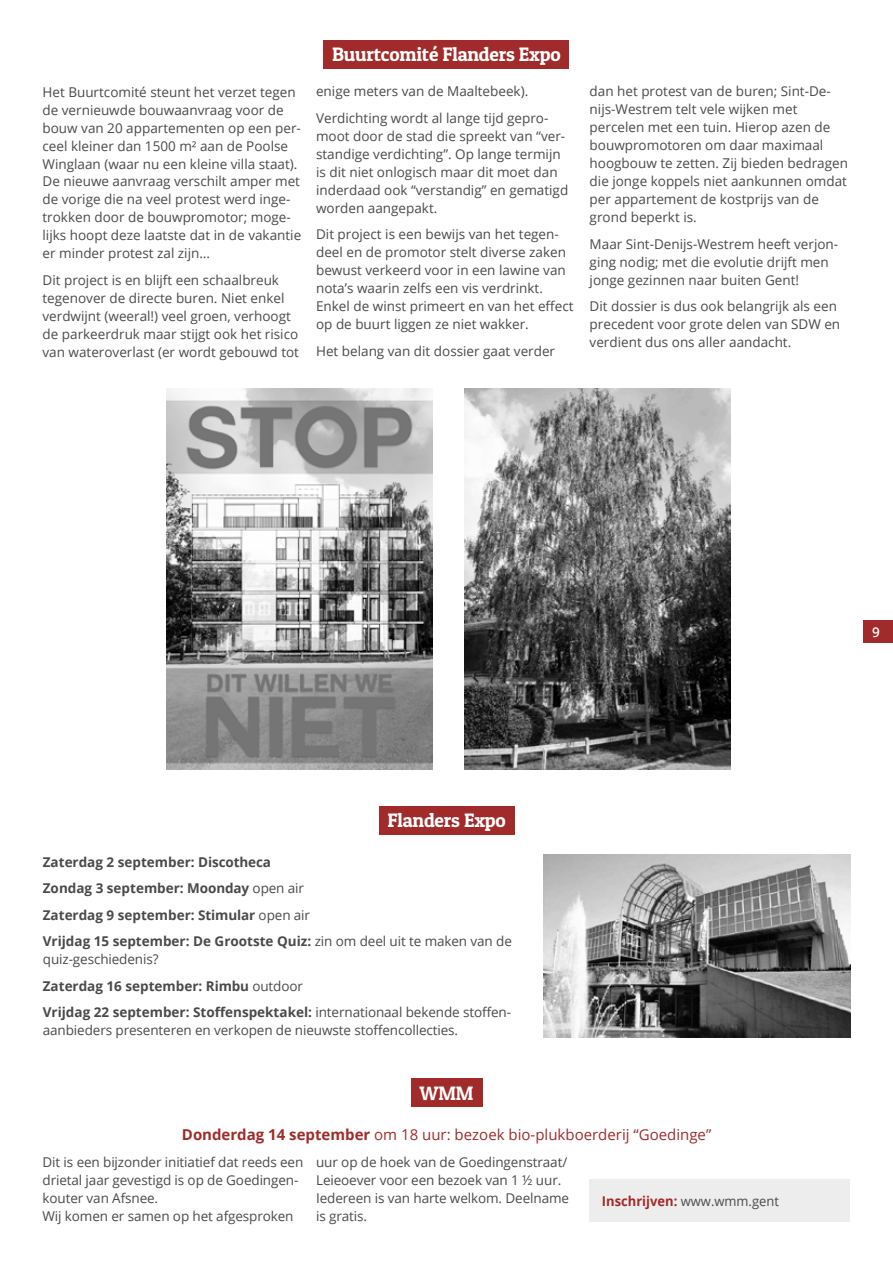
<style>
.page{position:relative;width:893px;height:1263px;background:#fff}
.page>*{position:absolute;margin:0;border:0;box-sizing:border-box;transform-origin:0 0}
.t1{font:19.5px "Patua One";letter-spacing:-.01em;color:#fff}
.t2{font:15px "Open Sans";color:#a02b2a}
.t3{font:13.5px/18px "Open Sans";color:#4a4a49}
.t4{font:700 13.5px/26.5px "Open Sans";color:#4a4a49}
.t5{font:700 13.5px "Open Sans";color:#a02b2a;scale:.96 1}
.t6{font:600 13.5px "Open Sans";color:#fff}
.s1{font-weight:400}
.s2{font-weight:700}
.s3{font-weight:400;color:#4a4a49}
</style>
<div class="page">
<div style="left:379px;top:806px;width:136px;height:29px;background:#a02b2a"></div>
<img style="left:543px;top:854px;width:308px;height:183px">
<img style="left:167px;top:389px;width:266px;height:381px">
<img style="left:464px;top:389px;width:266px;height:381px">
<div style="left:411px;top:1078px;width:71px;height:29px;background:#a02b2a"></div>
<div style="left:589px;top:1179px;width:261px;height:43px;background:#ededed"></div>
<div style="left:324px;top:40px;width:245px;height:29px;background:#a02b2a"></div>
<div style="left:863px;top:620px;width:30px;height:22px;background:#a02b2a"></div>
<p class="t3" style="left:43px;top:82px;width:260px">Het Buurtcomité steunt het verzet tegen de vernieuwde bouwaanvraag voor de bouw van 20 appartementen op een per&shy;ceel kleiner dan 1500 m² aan de Poolse Winglaan (waar nu een kleine villa staat).<br>De nieuwe aanvraag verschilt amper met de vorige die na veel protest werd inge&shy;trokken door de bouwpromotor; moge&shy;lijks hoopt deze laatste dat in de vakantie er minder protest zal zijn…</p>
<p class="t3" style="left:43px;top:271px;width:258px">Dit project is en blijft een schaalbreuk tegenover de directe buren. Niet enkel verdwijnt (weeral!) veel groen, verhoogt de parkeerdruk maar stijgt ook het risico van wateroverlast (er wordt gebouwd tot</p>
<h1 class="t1" style="left:332px;top:43px;width:230px">Buurtcomité Flanders Expo</h1>
<p class="t3" style="left:316px;top:78px;width:234px;line-height:26.5px">enige meters van de Maaltebeek).<br>Verdichting wordt al lange tijd gepro-</p>
<p class="t3" style="left:316px;top:127px;width:254px">moot door de stad die spreekt van “ver&shy;standige verdichting”. Op lange termijn is dit niet onlogisch maar dit moet dan inderdaad ook “verstandig” en gematigd worden aangepakt.</p>
<p class="t3" style="left:316px;top:225px;width:259px">Dit project is een bewijs van het tegen&shy;deel en de promotor stelt diverse zaken bewust verkeerd voor in een lawine van nota’s waarin zelfs een vis verdrinkt.<br>Enkel de winst primeert en van het effect op de buurt liggen ze niet wakker.</p>
<p class="t3" style="left:316px;top:342px;width:241px">Het belang van dit dossier gaat verder</p>
<p class="t3" style="left:590px;top:82px;width:260px">dan het protest van de buren; Sint-De&shy;nijs-Westrem telt vele wijken met percelen met een tuin. Hierop azen de bouwpromotoren om daar maximaal hoogbouw te zetten. Zij bieden bedragen die jonge koppels niet aankunnen omdat per appartement de kostprijs van de grond beperkt is.</p>
<p class="t3" style="left:590px;top:235px;width:250px">Maar Sint-Denijs-Westrem heeft verjon&shy;ging nodig; met die evolutie drijft men jonge gezinnen naar buiten Gent!</p>
<p class="t3" style="left:590px;top:297px;width:252px">Dit dossier is dus ook belangrijk als een precedent voor grote delen van SDW en verdient dus ons aller aandacht.</p>
<h1 class="t1" style="left:388px;top:808px;width:120px">Flanders Expo</h1>
<p class="t4" style="left:43px;top:848px;width:471px">Zaterdag 2 september: Discotheca<br>Zondag 3 september: Moonday <span class="s1">open air<br></span>Zaterdag 9 september: Stimular <span class="s1">open air<br></span>Vrijdag 15 september: De Grootste Quiz: <span class="s1">zin om deel uit te maken van de</span></p>
<p class="t4" style="left:43px;top:945px;width:470px"><span class="s1">quiz-geschiedenis?<br></span>Zaterdag 16 september: Rimbu <span class="s1">outdoor<br></span>Vrijdag 22 september: Stoffenspektakel: <span class="s1">internationaal bekende stoffen-</span></p>
<p class="t3" style="left:43px;top:1021px;width:417px">aanbieders presenteren en verkopen de nieuwste stoffencollecties.</p>
<h1 class="t1" style="left:419px;top:1081px;width:56px">WMM</h1>
<p class="t2" style="left:182px;top:1125px;width:531px"><span class="s2">Donderdag 14 september</span> om 18 uur: bezoek bio-plukboerderij “Goedinge”</p>
<p class="t3" style="left:43px;top:1152px;width:262px">Dit is een bijzonder initiatief dat reeds een drietal jaar gevestigd is op de Goedingen&shy;kouter van Afsnee.<br>Wij komen er samen op het afgesproken</p>
<p class="t3" style="left:316px;top:1152px;width:254px">uur op de hoek van de Goedingenstraat/<br>Leieoever voor een bezoek van 1 ½ uur.<br>Iedereen is van harte welkom. Deelname is gratis.</p>
<p class="t5" style="left:602px;top:1191px;width:186px">Inschrijven: <span class="s3">www.wmm.gent</span></p>
<p class="t6" style="left:872px;top:622px;width:9px">9</p>
</div>
